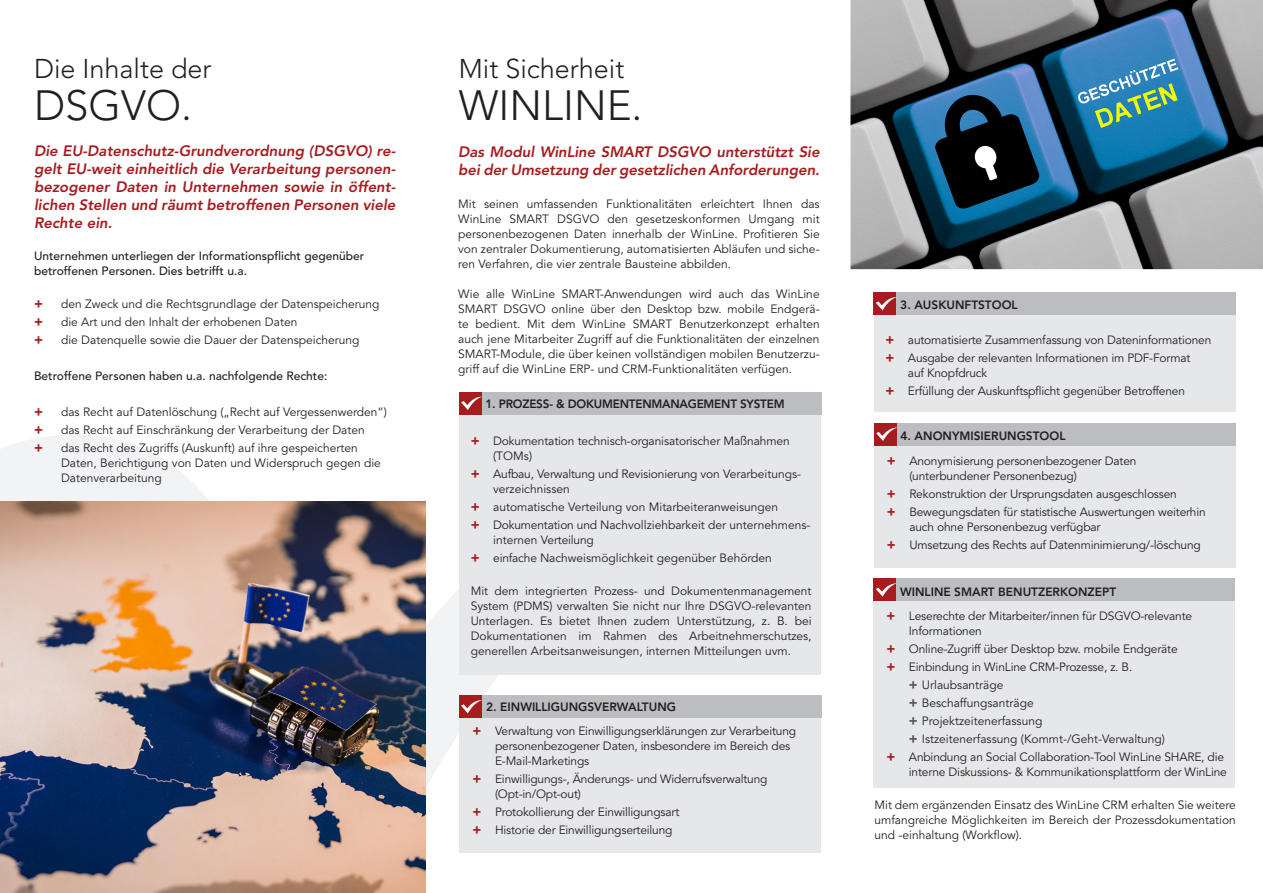
<style>
.page{position:relative;width:1263px;height:893px;background:#fff}
.page>*{position:absolute;margin:0;border:0;box-sizing:border-box;transform-origin:0 0}
.t1{font:300 42px "Avenir LT Pro";color:#231f20}
.t2{font:300 27px "Avenir LT Pro";color:#231f20}
.t3{font:italic 800 15px/18px "Avenir LT Pro";letter-spacing:-.005em;color:#a61c1f;text-align:justify}
.t4{font:900 13.5px "Avenir LT Pro";color:#a61c1f}
.t5{font:12px/15px "Avenir LT Pro";letter-spacing:-.015em;color:#231f20}
.t6{font:500 12px/15px "Avenir LT Pro";color:#231f20}
.t7{font:800 12px "Avenir LT Pro";color:#231f20}
.t8{font:800 12px "Avenir LT Pro";letter-spacing:-.02em;color:#231f20}
.s1{font-weight:900;font-size:13.5px;color:#a61c1f}
.s2{font-weight:900;font-size:13.5px;color:#57585a}
</style>
<div class="page">
<svg style="left:425px;top:415px;width:73px;height:449px"></svg>
<svg style="left:0;top:435px;width:209px;height:66px;fill:#f2f3f4"></svg>
<div style="left:460px;top:393px;width:361px;height:282px;background:#e6e7e9"></div>
<div style="left:459px;top:392px;width:362px;height:23px;background:#bcbdc0"></div>
<div style="left:459px;top:392px;width:22px;height:23px;background:#a61c1f"></div>
<svg style="left:461px;top:395px;width:21px;height:15px"></svg>
<div style="left:874px;top:293px;width:362px;height:118px;background:#e6e7e9"></div>
<div style="left:874px;top:292px;width:362px;height:23px;background:#bcbdc0"></div>
<div style="left:874px;top:292px;width:22px;height:23px;background:#a61c1f"></div>
<svg style="left:876px;top:297px;width:21px;height:13px"></svg>
<div style="left:460px;top:696px;width:361px;height:157px;background:#e6e7e9"></div>
<div style="left:459px;top:695px;width:362px;height:23px;background:#bcbdc0"></div>
<div style="left:459px;top:695px;width:22px;height:23px;background:#a61c1f"></div>
<svg style="left:461px;top:699px;width:21px;height:14px"></svg>
<div style="left:874px;top:423px;width:361px;height:144px;background:#e6e7e9"></div>
<div style="left:874px;top:423px;width:361px;height:22px;background:#bcbdc0"></div>
<div style="left:874px;top:423px;width:23px;height:22px;background:#a61c1f"></div>
<svg style="left:876px;top:427px;width:21px;height:14px"></svg>
<img style="left:0;top:501px;width:425px;height:392px">
<img style="left:850px;top:0;width:413px;height:269px">
<div style="left:874px;top:579px;width:361px;height:209px;background:#e6e7e9"></div>
<div style="left:874px;top:579px;width:361px;height:22px;background:#bcbdc0"></div>
<div style="left:874px;top:579px;width:22px;height:22px;background:#a61c1f"></div>
<svg style="left:876px;top:583px;width:21px;height:14px"></svg>
<p class="t2" style="left:34px;top:53px;width:179px">Die Inhalte der</p>
<p class="t1" style="left:34px;top:81px;width:160px">DSGVO.</p>
<p class="t3" style="left:34px;top:142px;width:363px">Die EU-Datenschutz-Grundverordnung (DSGVO) re&shy;gelt EU-weit einheitlich die Verarbeitung personen&shy;bezogener Daten in Unternehmen sowie in öffent&shy;lichen Stellen und räumt betroffenen Personen viele Rechte ein.</p>
<p class="t6" style="left:34px;top:248px;width:332px">Unternehmen unterliegen der Informationspflicht gegenüber betroffenen Personen. Dies betrifft u.a.</p>
<p class="t4" style="left:34px;top:295px;width:10px">+</p>
<p class="t5" style="left:61px;top:297px;width:320px">den Zweck und die Rechtsgrundlage der Datenspeicherung</p>
<p class="t4" style="left:34px;top:313px;width:10px">+</p>
<p class="t5" style="left:61px;top:315px;width:238px">die Art und den Inhalt der erhobenen Daten</p>
<p class="t4" style="left:34px;top:331px;width:10px">+</p>
<p class="t5" style="left:61px;top:333px;width:300px">die Datenquelle sowie die Dauer der Datenspeicherung</p>
<p class="t6" style="left:34px;top:368px;width:295px">Betroffene Personen haben u.a. nachfolgende Rechte:</p>
<p class="t4" style="left:34px;top:403px;width:10px">+</p>
<p class="t5" style="left:61px;top:405px;width:327px">das Recht auf Datenlöschung („Recht auf Vergessenwerden“)</p>
<p class="t4" style="left:34px;top:421px;width:10px">+</p>
<p class="t5" style="left:61px;top:423px;width:305px">das Recht auf Einschränkung der Verarbeitung der Daten</p>
<p class="t4" style="left:34px;top:439px;width:10px">+</p>
<p class="t5" style="left:61px;top:441px;width:321px">das Recht des Zugriffs (Auskunft) auf ihre gespeicherten<br>Daten, Berichtigung von Daten und Widerspruch gegen die<br>Datenverarbeitung</p>
<p class="t2" style="left:459px;top:53px;width:167px">Mit Sicherheit</p>
<p class="t1" style="left:459px;top:81px;width:185px">WINLINE.</p>
<p class="t3" style="left:458px;top:143px;width:363px">Das Modul WinLine SMART DSGVO unterstützt Sie bei der Umsetzung der gesetzlichen Anforderungen.</p>
<p class="t5" style="left:458px;top:196px;width:363px;text-align:justify">Mit seinen umfassenden Funktionalitäten erleichtert Ihnen das WinLine SMART DSGVO den gesetzeskonformen Umgang mit personenbezogenen Daten innerhalb der WinLine. Profitieren Sie von zentraler Dokumentierung, automatisierten Abläufen und siche&shy;ren Verfahren, die vier zentrale Bausteine abbilden.</p>
<p class="t5" style="left:458px;top:286px;width:363px;text-align:justify">Wie alle WinLine SMART-Anwendungen wird auch das WinLine SMART DSGVO online über den Desktop bzw. mobile Endgerä&shy;te bedient. Mit dem WinLine SMART Benutzerkonzept erhalten auch jene Mitarbeiter Zugriff auf die Funktionalitäten der einzelnen SMART-Module, die über keinen vollständigen mobilen Benutzerzu&shy;griff auf die WinLine ERP- und CRM-Funktionalitäten verfügen.</p>
<p class="t8" style="left:485px;top:396px;width:301px">1. PROZESS- &amp; DOKUMENTENMANAGEMENT SYSTEM</p>
<p class="t5" style="left:471px;top:433px;width:320px"><span class="s1">+</span> Dokumentation technisch-organisatorischer Maßnahmen</p>
<p class="t5" style="left:493px;top:448px;width:40px">(TOMs)</p>
<p class="t5" style="left:493px;top:466px;width:309px;text-indent:-22px"><span class="s1">+</span> Aufbau, Verwaltung und Revisionierung von Verarbeitungs&shy;verzeichnissen</p>
<p class="t5" style="left:471px;top:499px;width:309px"><span class="s1">+</span> automatische Verteilung von Mitarbeiteranweisungen</p>
<p class="t5" style="left:493px;top:517px;width:319px;text-indent:-22px"><span class="s1">+</span> Dokumentation und Nachvollziehbarkeit der unternehmens&shy;internen Verteilung</p>
<p class="t5" style="left:471px;top:550px;width:303px"><span class="s1">+</span> einfache Nachweismöglichkeit gegenüber Behörden</p>
<p class="t5" style="left:471px;top:583px;width:342px;text-align:justify">Mit dem integrierten Prozess- und Dokumentenmanagement System (PDMS) verwalten Sie nicht nur Ihre DSGVO-relevanten Unterlagen. Es bietet Ihnen zudem Unterstützung, z. B. bei Dokumentationen im Rahmen des Arbeitnehmerschutzes, generellen Arbeitsanweisungen, internen Mitteilungen uvm.</p>
<p class="t7" style="left:486px;top:700px;width:191px">2. EINWILLIGUNGSVERWALTUNG</p>
<p class="t5" style="left:472px;top:724px;width:325px"><span class="s1">+</span> Verwaltung von Einwilligungserklärungen zur Verarbeitung</p>
<p class="t5" style="left:495px;top:739px;width:297px">personenbezogener Daten, insbesondere im Bereich des<br>E-Mail-Marketings</p>
<p class="t5" style="left:495px;top:772px;width:274px;text-indent:-22px"><span class="s1">+</span> Einwilligungs-, Änderungs- und Widerrufsverwaltung (Opt-in/Opt-out)</p>
<p class="t5" style="left:472px;top:805px;width:208px"><span class="s1">+</span> Protokollierung der Einwilligungsart</p>
<p class="t5" style="left:472px;top:823px;width:202px"><span class="s1">+</span> Historie der Einwilligungserteilung</p>
<p class="t7" style="left:900px;top:298px;width:119px">3. AUSKUNFTSTOOL</p>
<p class="t5" style="left:885px;top:333px;width:327px"><span class="s1">+</span> automatisierte Zusammenfassung von Dateninformationen</p>
<p class="t5" style="left:908px;top:351px;width:284px;text-indent:-22px"><span class="s1">+</span> Ausgabe der relevanten Informationen im PDF-Format auf Knopfdruck</p>
<p class="t5" style="left:885px;top:384px;width:301px"><span class="s1">+</span> Erfüllung der Auskunftspflicht gegenüber Betroffenen</p>
<p class="t7" style="left:900px;top:428px;width:166px">4. ANONYMISIERUNGSTOOL</p>
<p class="t5" style="left:887px;top:453px;width:251px"><span class="s1">+</span> Anonymisierung personenbezogener Daten</p>
<p class="t5" style="left:909px;top:468px;width:169px">(unterbundener Personenbezug)</p>
<p class="t5" style="left:887px;top:486px;width:292px"><span class="s1">+</span> Rekonstruktion der Ursprungsdaten ausgeschlossen</p>
<p class="t5" style="left:887px;top:504px;width:320px"><span class="s1">+</span> Bewegungsdaten für statistische Auswertungen weiterhin</p>
<p class="t5" style="left:909px;top:519px;width:193px">auch ohne Personenbezug verfügbar</p>
<p class="t5" style="left:887px;top:537px;width:315px"><span class="s1">+</span> Umsetzung des Rechts auf Datenminimierung/-löschung</p>
<p class="t7" style="left:900px;top:584px;width:218px">WINLINE SMART BENUTZERKONZEPT</p>
<p class="t5" style="left:909px;top:609px;width:285px;text-indent:-22px"><span class="s1">+</span> Leserechte der Mitarbeiter/innen für DSGVO-relevante<br>Informationen</p>
<p class="t5" style="left:886px;top:642px;width:293px"><span class="s1">+</span> Online-Zugriff über Desktop bzw. mobile Endgeräte</p>
<p class="t5" style="left:886px;top:660px;width:247px"><span class="s1">+</span> Einbindung in WinLine CRM-Prozesse, z. B.</p>
<p class="t5" style="left:909px;top:678px;width:96px"><span class="s2">+</span> Urlaubsanträge</p>
<p class="t5" style="left:909px;top:696px;width:126px"><span class="s2">+</span> Beschaffungsanträge</p>
<p class="t5" style="left:909px;top:714px;width:135px"><span class="s2">+</span> Projektzeitenerfassung</p>
<p class="t5" style="left:909px;top:732px;width:258px"><span class="s2">+</span> Istzeitenerfassung (Kommt-/Geht-Verwaltung)</p>
<p class="t5" style="left:886px;top:750px;width:342px;line-height:14.4px;text-align:right"><span class="s1">+</span> Anbindung an Social Collaboration-Tool WinLine SHARE, die interne Diskussions- &amp; Kommunikationsplattform der WinLine</p>
<p class="t5" style="left:874px;top:797px;width:363px;text-align:justify">Mit dem ergänzenden Einsatz des WinLine CRM erhalten Sie weitere umfangreiche Möglichkeiten im Bereich der Prozessdokumentation und -einhaltung (Workflow).</p>
</div>
